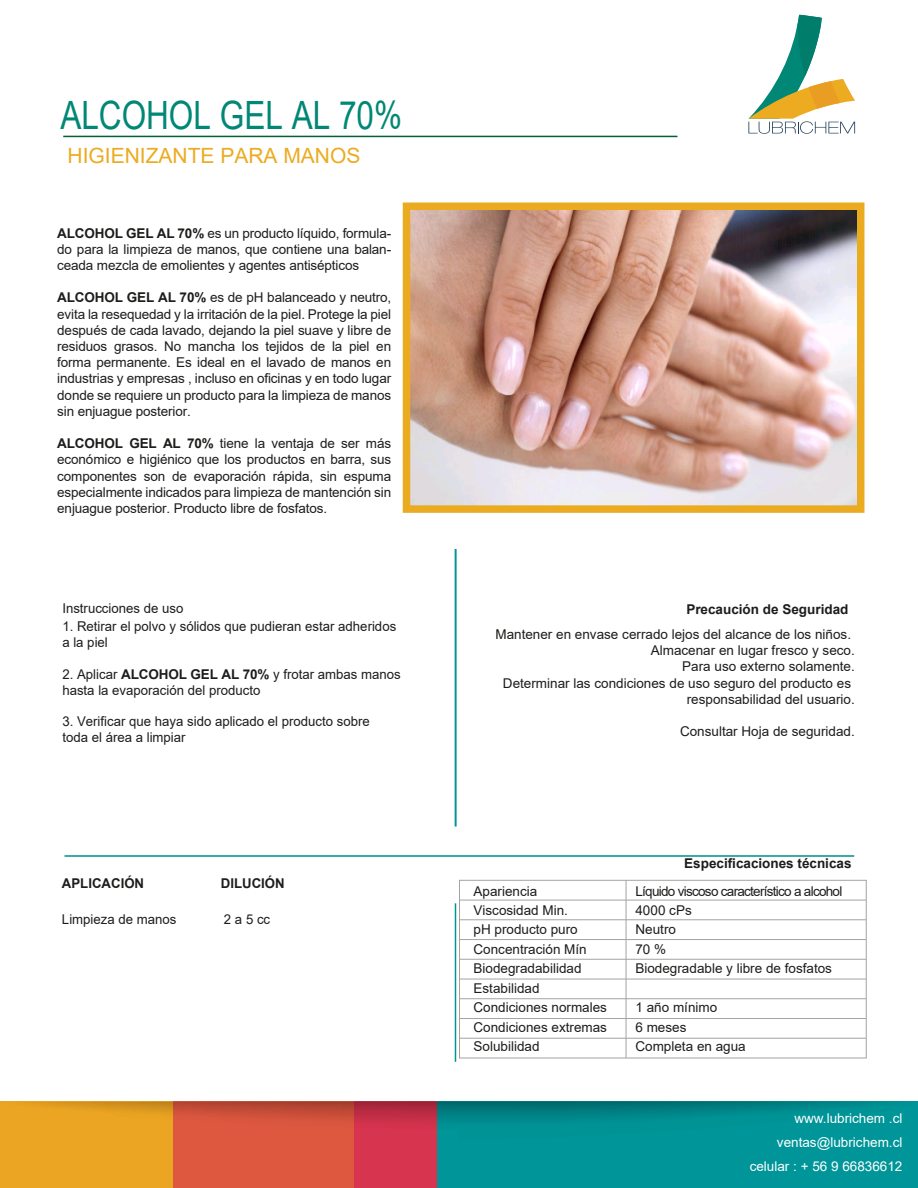
<style>
.page{position:relative;width:918px;height:1188px;background:#fff}
.page>*{position:absolute;margin:0;border:0;box-sizing:border-box;transform-origin:0 0}
.t1{font:39px "Arial";color:#008775;scale:.81 1}
.t2{font:21px "Arial";color:#ecab21}
.t3{font:13.5px/16.2px "Arial";color:#1d1d1b}
.t4{font:700 13.5px "Arial";color:#1d1d1b}
.t5{font:13.5px/24px "Arial";color:#fff;text-align:right}
.t6{font:13.5px "Arial";letter-spacing:-.055em;color:#1d1d1b}
.s1{font-weight:700}
</style>
<div class="page">
<div style="left:0;top:1101px;width:174px;height:87px;background:#eba522"></div>
<div style="left:174px;top:1101px;width:180px;height:87px;background:#de5840"></div>
<div style="left:354px;top:1101px;width:167px;height:87px;background:#d7344f"></div>
<div style="left:437px;top:1101px;width:481px;height:87px;background:#009598"></div>
<svg style="left:31px;top:1101px;width:843px;height:38px"></svg>
<svg style="left:748px;top:15px;width:107px;height:119px"></svg>
<hr style="left:63px;top:136px;width:615px;height:1px;background:#005f34">
<hr style="left:455px;top:549px;width:2px;height:277px;background:#009498">
<hr style="left:455px;top:903px;width:1px;height:159px;background:#009498">
<hr style="left:64px;top:855px;width:790px;height:2px;background:#008d8f">
<img style="left:412px;top:211px;width:443px;height:293px">
<div style="left:403px;top:202px;width:461px;height:311px;border:8px solid #ebab20"></div>
<div style="left:459px;top:880px;width:407px;height:178px;border:1px solid #a3a3a3"></div>
<hr style="left:459px;top:1038px;width:407px;height:1px;background:#a3a3a3">
<hr style="left:459px;top:1018px;width:407px;height:1px;background:#a3a3a3">
<hr style="left:459px;top:998px;width:407px;height:1px;background:#a3a3a3">
<hr style="left:459px;top:979px;width:407px;height:1px;background:#a3a3a3">
<hr style="left:459px;top:959px;width:407px;height:1px;background:#a3a3a3">
<hr style="left:459px;top:939px;width:407px;height:1px;background:#a3a3a3">
<hr style="left:459px;top:920px;width:407px;height:1px;background:#a3a3a3">
<hr style="left:459px;top:900px;width:407px;height:1px;background:#a3a3a3">
<hr style="left:626px;top:880px;width:1px;height:178px;background:#a3a3a3">
<h1 class="t1" style="left:60px;top:88px;width:423px">ALCOHOL GEL AL 70%</h1>
<h2 class="t2" style="left:68px;top:141px;width:294px">HIGIENIZANTE PARA MANOS</h2>
<p class="t3" style="left:57px;top:225px;width:335px;text-align:justify"><span class="s1">ALCOHOL GEL AL 70%</span> es un producto líquido, formula&shy;do para la limpieza de manos, que contiene una balan&shy;ceada mezcla de emolientes y agentes antisépticos</p>
<p class="t3" style="left:57px;top:290px;width:335px;text-align:justify"><span class="s1">ALCOHOL GEL AL 70%</span> es de pH balanceado y neutro, evita la resequedad y la irritación de la piel. Protege la piel después de cada lavado, dejando la piel suave y libre de residuos grasos. No mancha los tejidos de la piel en forma permanente. Es ideal en el lavado de manos en industrias y empresas , incluso en oficinas y en todo lugar donde se requiere un producto para la limpieza de manos sin enjuague posterior.</p>
<p class="t3" style="left:57px;top:435px;width:335px;text-align:justify"><span class="s1">ALCOHOL GEL AL 70%</span> tiene la ventaja de ser más económico e higiénico que los productos en barra, sus componentes son de evaporación rápida, sin espuma especialmente indicados para limpieza de mantención sin enjuague posterior. Producto libre de fosfatos.</p>
<p class="t3" style="left:62px;top:600px;width:123px">Instrucciones de uso</p>
<p class="t3" style="left:62px;top:618px;width:335px">1. Retirar el polvo y sólidos que pudieran estar adheridos a la piel</p>
<p class="t3" style="left:62px;top:666px;width:340px">2. Aplicar <span class="s1">ALCOHOL GEL AL 70%</span> y frotar ambas manos hasta la evaporación del producto</p>
<p class="t3" style="left:62px;top:714px;width:309px">3. Verificar que haya sido aplicado el producto sobre toda el área a limpiar</p>
<p class="t4" style="left:62px;top:874px;width:84px">APLICACIÓN</p>
<p class="t4" style="left:221px;top:874px;width:65px">DILUCIÓN</p>
<p class="t3" style="left:62px;top:911px;width:116px">Limpieza de manos</p>
<p class="t3" style="left:224px;top:911px;width:48px">2 a 5 cc</p>
<p class="t4" style="left:686px;top:599px;width:164px">Precaución de Seguridad</p>
<p class="t3" style="left:495px;top:626px;width:361px;text-align:right">Mantener en envase cerrado lejos del alcance de los niños.<br>Almacenar en lugar fresco y seco.<br>Para uso externo solamente.<br>Determinar las condiciones de uso seguro del producto es responsabilidad del usuario.</p>
<p class="t3" style="left:680px;top:723px;width:176px">Consultar Hoja de seguridad.</p>
<p class="t4" style="left:684px;top:854px;width:169px">Especificaciones técnicas</p>
<p class="t3" style="left:474px;top:883px;width:65px">Apariencia</p>
<p class="t6" style="left:636px;top:881px;width:208px">Líquido viscoso característico a alcohol</p>
<p class="t3" style="left:474px;top:902px;width:96px">Viscosidad Min.</p>
<p class="t3" style="left:635px;top:902px;width:58px">4000 cPs</p>
<p class="t3" style="left:474px;top:922px;width:106px">pH producto puro</p>
<p class="t3" style="left:635px;top:922px;width:42px">Neutro</p>
<p class="t3" style="left:474px;top:941px;width:115px">Concentración Mín</p>
<p class="t3" style="left:635px;top:941px;width:32px">70 %</p>
<p class="t3" style="left:474px;top:961px;width:110px">Biodegradabilidad</p>
<p class="t3" style="left:635px;top:961px;width:198px">Biodegradable y libre de fosfatos</p>
<p class="t3" style="left:474px;top:978px;width:135px;line-height:19.5px">Estabilidad<br>Condiciones normales</p>
<p class="t3" style="left:635px;top:1000px;width:83px">1 año mínimo</p>
<p class="t3" style="left:474px;top:1019px;width:135px">Condiciones extremas</p>
<p class="t3" style="left:635px;top:1019px;width:53px">6 meses</p>
<p class="t3" style="left:474px;top:1039px;width:68px">Solubilidad</p>
<p class="t3" style="left:635px;top:1039px;width:112px">Completa en agua</p>
<p class="t5" style="left:750px;top:1106px;width:154px">www.lubrichem .cl ventas@lubrichem.cl celular : + 56 9 66836612</p>
</div>
